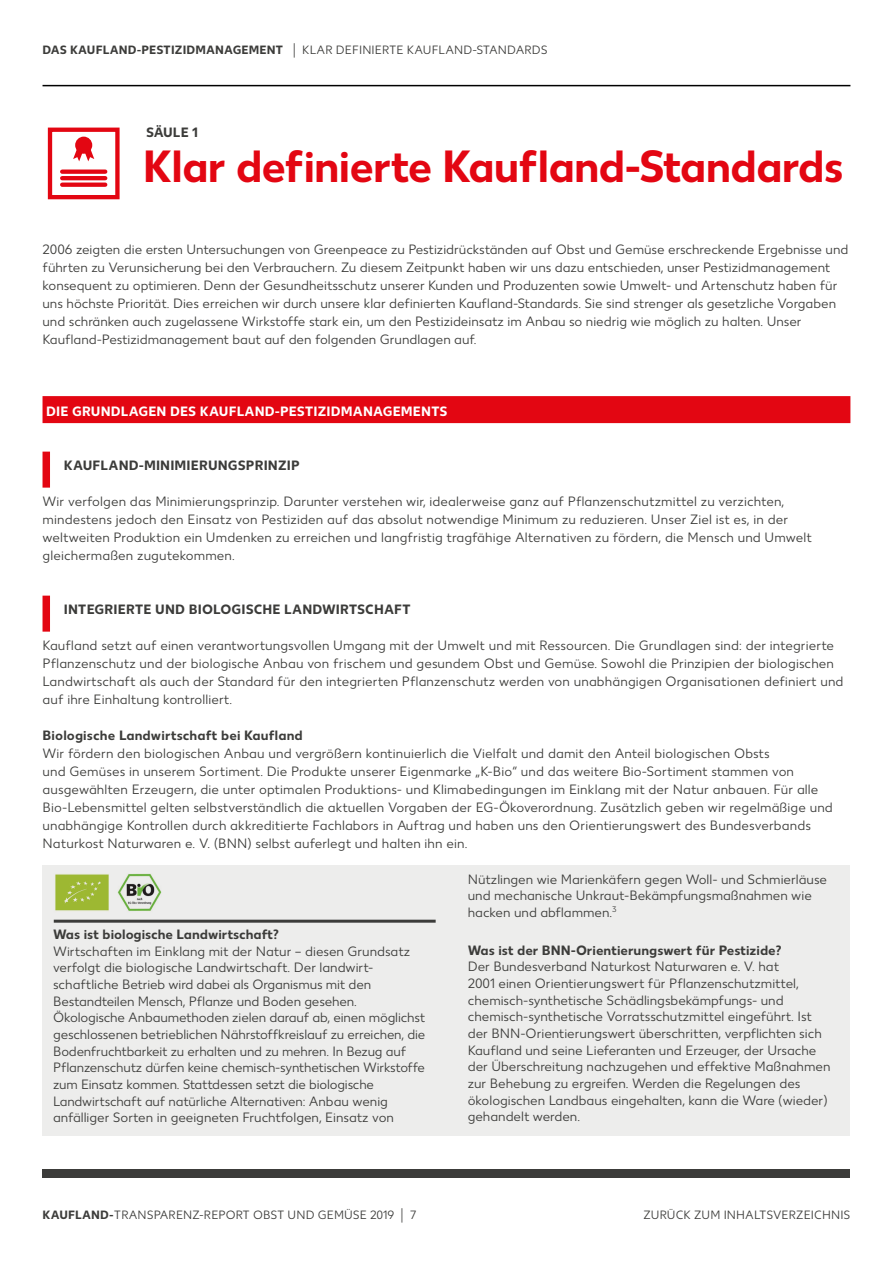
<style>
.page{position:relative;width:893px;height:1263px;background:#fff}
.page>*{position:absolute;margin:0;border:0;box-sizing:border-box;transform-origin:0 0}
.t1{font:700 45px "Kaufland";letter-spacing:-.02em;color:#e30612}
.t2{font:13.5px/16.6px "Kaufland";color:#3c3c3a}
.t3{font:700 13.5px "Kaufland";color:#3c3c3a}
.t4{font:700 13.5px "Kaufland";letter-spacing:.01em;color:#fff}
.t5{font:12px "Kaufland";letter-spacing:.01em;color:#3c3c3a}
.t6{font:700 12px "Kaufland";letter-spacing:.01em;color:#3c3c3a}
.s1{font-weight:700}
</style>
<div class="page">
<div style="left:43px;top:1169px;width:807px;height:9px;background:#3c3c3a"></div>
<hr style="left:43px;top:85px;width:807px;height:1px;background:#000">
<div style="left:43px;top:866px;width:807px;height:270px;background:#ededec"></div>
<div style="left:43px;top:396px;width:807px;height:27px;background:#e30612"></div>
<img style="left:53px;top:873px;width:111px;height:50px">
<hr style="left:54px;top:920px;width:382px;height:3px;background:#3c3c3a">
<div style="left:48px;top:128px;width:72px;height:71px;border:4px solid #e30612"></div>
<hr style="left:62px;top:176px;width:43px;height:4px;background:#e30612">
<div style="left:62px;top:169px;width:43px;height:5px;background:#e30612"></div>
<svg style="left:62px;top:183px;width:43px;height:4px"></svg>
<div style="left:75px;top:137px;width:17px;height:17px;background:#e30612;border-radius:50%"></div>
<svg style="left:73px;top:147px;width:21px;height:14px"></svg>
<div style="left:43px;top:452px;width:7px;height:36px;background:#e30612"></div>
<div style="left:43px;top:596px;width:7px;height:36px;background:#e30612"></div>
<p class="t6" style="left:43px;top:43px;width:45px">Das Kauf</p>
<p class="t6" style="left:103px;top:43px;width:17px">land</p>
<p class="t6" style="left:137px;top:43px;width:21px">-Pestizidmanagement</p>
<p class="t5" style="left:293px;top:43px;width:26px">| Klar</p>
<p class="t5" style="left:336px;top:43px;width:8px">definierte</p>
<p class="t5" style="left:407px;top:43px;width:17px">Kaufland</p>
<p class="t5" style="left:472px;top:43px;width:20px">-Standards</p>
<p class="t3" style="left:146px;top:124px;width:54px">SÄULE 1</p>
<h1 class="t1" style="left:143px;top:139px;width:702px">Klar definierte Kaufland-Standards</h1>
<p class="t2" style="left:42px;top:240px;width:807px;line-height:18px">2006 zeigten die ersten Untersuchungen von Greenpeace zu Pestizidrückständen auf Obst und Gemüse erschreckende Ergebnisse und führten zu Verunsicherung bei den Verbrauchern. Zu diesem Zeitpunkt haben wir uns dazu entschieden, unser Pestizidmanagement konsequent zu optimieren. Denn der Gesundheitsschutz unserer Kunden und Produzenten sowie Umwelt- und Artenschutz haben für uns höchste Priorität. Dies erreichen wir durch unsere klar definierten Kaufland-Standards. Sie sind strenger als gesetzliche Vorgaben und schränken auch zugelassene Wirkstoffe stark ein, um den Pestizideinsatz im Anbau so niedrig wie möglich zu halten. Unser Kaufland-Pestizidmanagement baut auf den folgenden Grundlagen auf.</p>
<p class="t4" style="left:46px;top:403px;width:403px">DIE GRUNDLAGEN DES KAUFLAND-PESTIZIDMANAGEMENTS</p>
<p class="t3" style="left:64px;top:457px;width:237px">KAUFLAND-MINIMIERUNGSPRINZIP</p>
<p class="t2" style="left:43px;top:492px;width:771px;line-height:18px">Wir verfolgen das Minimierungsprinzip. Darunter verstehen wir, idealerweise ganz auf Pflanzenschutzmittel zu verzichten, mindestens jedoch den Einsatz von Pestiziden auf das absolut notwendige Minimum zu reduzieren. Unser Ziel ist es, in der weltweiten Produktion ein Umdenken zu erreichen und langfristig tragfähige Alternativen zu fördern, die Mensch und Umwelt gleichermaßen zugutekommen.</p>
<p class="t3" style="left:64px;top:601px;width:349px">INTEGRIERTE UND BIOLOGISCH E LANDWIRTSCHAFT</p>
<p class="t2" style="left:43px;top:636px;width:802px;line-height:18px">Kaufland setzt auf einen verantwortungsvollen Umgang mit der Umwelt und mit Ressourcen. Die Grundlagen sind: der integrierte Pflanzenschutz und der biologische Anbau von frischem und gesundem Obst und Gemüse. Sowohl die Prinzipien der biologischen Landwirtschaft als auch der Standard für den integrierten Pflanzenschutz werden von unabhängigen Organisationen definiert und auf ihre Einhaltung kontrolliert.</p>
<p class="t3" style="left:43px;top:727px;width:262px">Biologische Landwirtschaft bei Kaufland</p>
<p class="t2" style="left:43px;top:744px;width:792px;line-height:18px">Wir fördern den biologischen Anbau und vergrößern kontinuierlich die Vielfalt und damit den Anteil biologischen Obsts<br>und Gemüses in unserem Sortiment. Die Produkte unserer Eigenmarke „K-Bio“ und das weitere Bio-Sortiment stammen von ausgewählten Erzeugern, die unter optimalen Produktions- und Klimabedingungen im Einklang mit der Natur anbauen. Für alle Bio-Lebensmittel gelten selbstverständlich die aktuellen Vorgaben der EG-Ökoverordnung. Zusätzlich geben wir regelmäßige und unabhängige Kontrollen durch akkreditierte Fachlabors in Auftrag und haben uns den Orientierungswert des Bundesverbands Naturkost Naturwaren e. V. (BNN) selbst auferlegt und halten ihn ein.</p>
<p class="t3" style="left:53px;top:926px;width:227px">Was ist biologische Landwirtschaft?</p>
<p class="t2" style="left:53px;top:943px;width:374px">Wirtschaften im Einklang mit der Natur – diesen Grundsatz verfolgt die biologische Landwirtschaft. Der landwirt&shy;schaftliche Betrieb wird dabei als Organismus mit den Bestandteilen Mensch, Pflanze und Boden gesehen.<br>Ökologische Anbaumethoden zielen darauf ab, einen möglichst geschlossenen betrieblichen Nährstoffkreislauf zu erreichen, die Bodenfruchtbarkeit zu erhalten und zu mehren. In Bezug auf Pflanzenschutz dürfen keine chemisch-synthetischen Wirkstoffe zum Einsatz kommen. Stattdessen setzt die biologische Landwirtschaft auf natürliche Alternativen: Anbau wenig anfälliger Sorten in geeigneten Fruchtfolgen, Einsatz von</p>
<p class="t2" style="left:468px;top:871px;width:361px">Nützlingen wie Marienkäfern gegen Woll- und Schmierläuse und mechanische Unkraut-Bekämpfungsmaßnahmen wie hacken und abflammen.<sup>3</sup></p>
<p class="t3" style="left:468px;top:942px;width:315px">Was ist der BNN-Orientierungswert für Pestizide?</p>
<p class="t2" style="left:468px;top:959px;width:364px">Der Bundesverband Naturkost Naturwaren e. V. hat<br>2001 einen Orientierungswert für Pflanzenschutzmittel, chemisch-synthetische Schädlingsbekämpfungs- und chemisch-synthetische Vorratsschutzmittel eingeführt. Ist der BNN-Orientierungswert überschritten, verpflichten sich Kaufland und seine Lieferanten und Erzeuger, der Ursache der Überschreitung nachzugehen und effektive Maßnahmen zur Behebung zu ergreifen. Werden die Regelungen des ökologischen Landbaus eingehalten, kann die Ware (wieder) gehandelt werden.</p>
<p class="t5" style="left:43px;top:1208px;width:375px"><span class="s1">KAUFLAND-</span>TRANSPARENZ-REPORT OBST UND GEMÜSE 2019 | 7</p>
<p class="t5" style="left:643px;top:1208px;width:208px">ZURÜCK ZUM INHALTSVERZEICHNIS</p>
</div>
